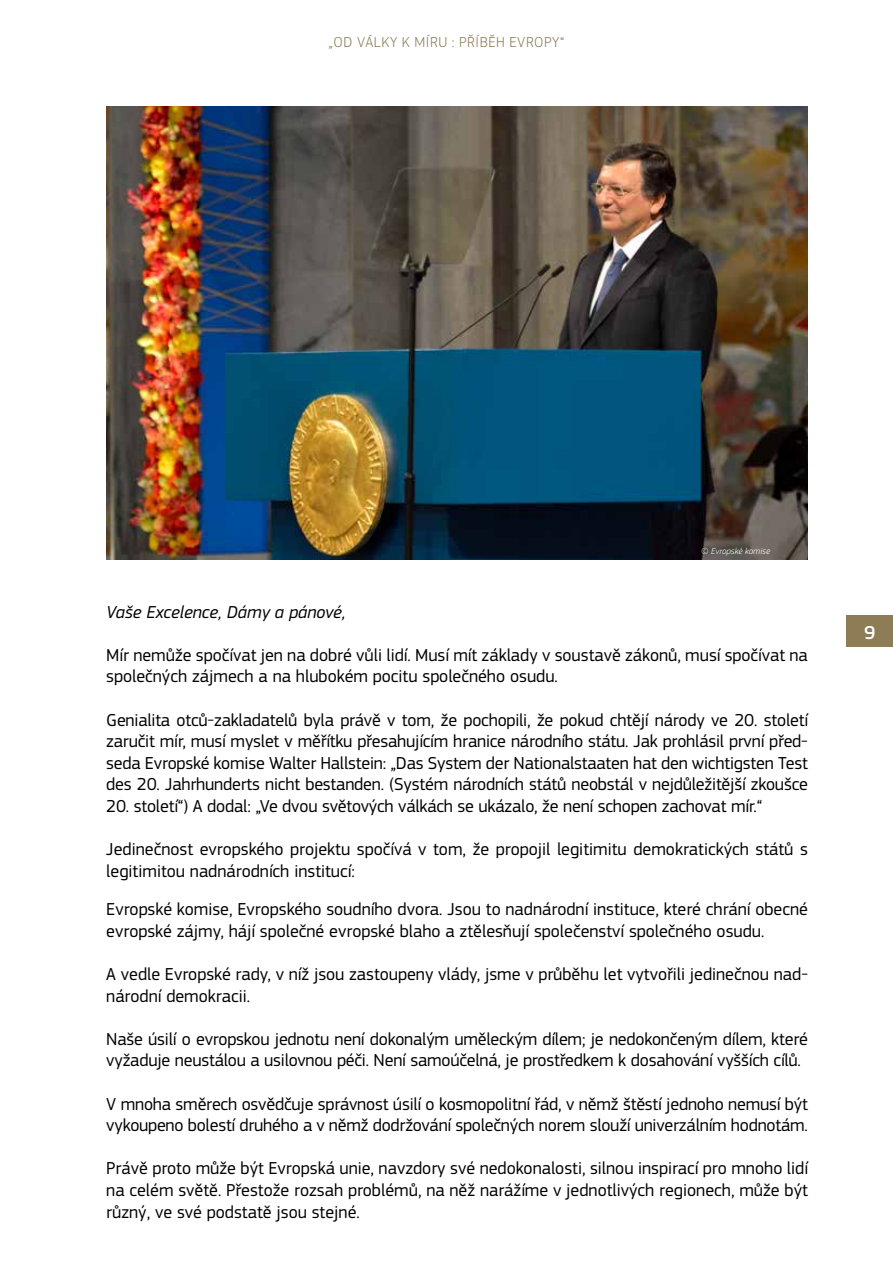
<style>
.page{position:relative;width:893px;height:1263px;background:#fff}
.page>*{position:absolute;margin:0;border:0;box-sizing:border-box;transform-origin:0 0}
.t1{font:500 19.5px "EC Square Sans Pro";color:#fff}
.t2{font:18px/21.6px "EC Square Sans Pro";color:#000}
.t3{font:italic 18px "EC Square Sans Pro";color:#000}
.t4{font:300 15px "EC Square Sans Pro";letter-spacing:.04em;color:#8d7c55}
.t5{font:italic 300 9px "EC Square Sans Pro";color:#fff}
</style>
<div class="page">
<div style="left:846px;top:616px;width:47px;height:31px;background:#8d7c55"></div>
<img style="left:106px;top:106px;width:702px;height:453px">
<p class="t4" style="left:329px;top:33px;width:237px">„OD VÁLKY K MÍRU : PŘÍBĚH EVROPY“</p>
<p class="t5" style="left:702px;top:545px;width:70px">© Evropské komise</p>
<p class="t3" style="left:106px;top:601px;width:241px">Vaše Excelence, Dámy a pánové,</p>
<p class="t2" style="left:106px;top:644px;width:703px">Mír nemůže spočívat jen na dobré vůli lidí. Musí mít základy v soustavě zákonů, musí spočívat na společných zájmech a na hlubokém pocitu společného osudu.</p>
<p class="t2" style="left:106px;top:709px;width:704px;text-align:justify">Genialita otců-zakladatelů byla právě v tom, že pochopili, že pokud chtějí národy ve 20. století zaručit mír, musí myslet v měřítku přesahujícím hranice národního státu. Jak prohlásil první před&shy;seda Evropské komise Walter Hallstein: „Das System der Nationalstaaten hat den wichtigsten Test des 20. Jahrhunderts nicht bestanden. (Systém národních států neobstál v nejdůležitější zkoušce</p>
<p class="t2" style="left:106px;top:795px;width:658px">20. století“) A dodal: „Ve dvou světových válkách se ukázalo, že není schopen zachovat mír.“</p>
<p class="t2" style="left:106px;top:839px;width:703px">Jedinečnost evropského projektu spočívá v tom, že propojil legitimitu demokratických států s legitimitou nadnárodních institucí:</p>
<p class="t2" style="left:106px;top:898px;width:703px">Evropské komise, Evropského soudního dvora. Jsou to nadnárodní instituce, které chrání obecné evropské zájmy, hájí společné evropské blaho a ztělesňují společenství společného osudu.</p>
<p class="t2" style="left:106px;top:963px;width:703px">A vedle Evropské rady, v níž jsou zastoupeny vlády, jsme v průběhu let vytvořili jedinečnou nad&shy;národní demokracii.</p>
<p class="t2" style="left:106px;top:1028px;width:703px">Naše úsilí o evropskou jednotu není dokonalým uměleckým dílem; je nedokončeným dílem, které vyžaduje neustálou a usilovnou péči. Není samoúčelná, je prostředkem k dosahování vyšších cílů.</p>
<p class="t2" style="left:106px;top:1093px;width:703px">V mnoha směrech osvědčuje správnost úsilí o kosmopolitní řád, v němž štěstí jednoho nemusí být vykoupeno bolestí druhého a v němž dodržování společných norem slouží univerzálním hodnotám.</p>
<p class="t2" style="left:106px;top:1158px;width:704px;text-align:justify">Právě proto může být Evropská unie, navzdory své nedokonalosti, silnou inspirací pro mnoho lidí na celém světě. Přestože rozsah problémů, na něž narážíme v jednotlivých regionech, může být různý, ve své podstatě jsou stejné.</p>
<p class="t1" style="left:864px;top:621px;width:13px">9</p>
</div>
